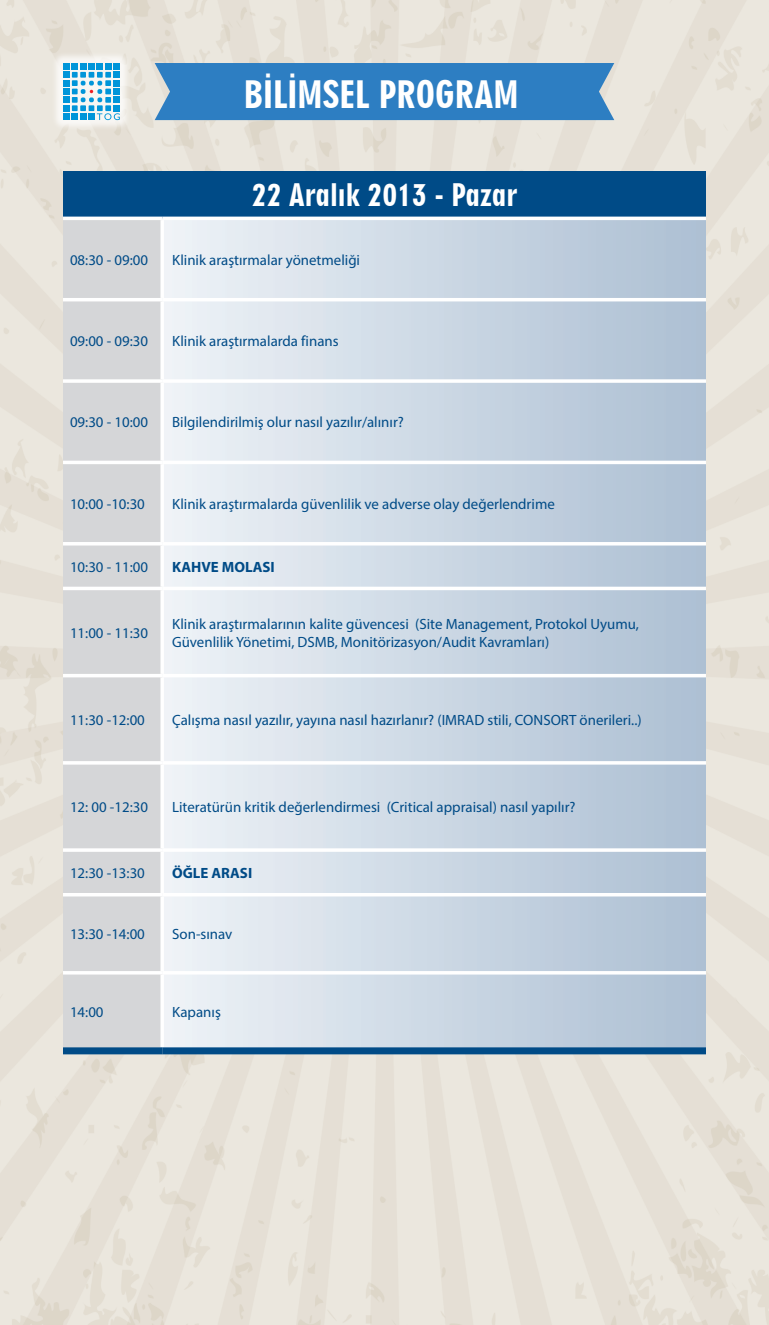
<style>
.page{position:relative;width:769px;height:1325px;background:#fff}
.page>*{position:absolute;margin:0;border:0;box-sizing:border-box;transform-origin:0 0}
.t1{font:36.23px "Geometric 706 BT Black Condensed B";color:#fff}
.t2{font:29.75px "Geometric 706 BT Black Condensed B";color:#fff}
.t3{font:14.88px/17.8px "Myriad Pro";color:#004b87}
.t4{font:700 14.88px "Myriad Pro";color:#004b87}
</style>
<div class="page">
<img style="left:0;top:0;width:769px;height:1324px">
<div style="left:63px;top:171px;width:643px;height:47px;background:#004b87"></div>
<div style="left:63px;top:220px;width:97px;height:827px;background:#d5d6d8"></div>
<svg style="left:164px;top:220px;width:542px;height:827px;background:#cdd8e4"></svg>
<svg style="left:160px;top:220px;width:4px;height:78px"></svg>
<hr style="left:63px;top:298px;width:99px;height:3px;background:#fff">
<hr style="left:162px;top:298px;width:544px;height:3px;background:#fff">
<svg style="left:160px;top:301px;width:4px;height:78px"></svg>
<hr style="left:63px;top:379px;width:99px;height:4px;background:#fff">
<hr style="left:162px;top:379px;width:544px;height:4px;background:#fff">
<svg style="left:160px;top:383px;width:4px;height:77px"></svg>
<svg style="left:63px;top:460px;width:99px;height:4px"></svg>
<svg style="left:162px;top:460px;width:544px;height:4px"></svg>
<svg style="left:160px;top:464px;width:4px;height:78px"></svg>
<hr style="left:63px;top:542px;width:99px;height:3px;background:#fff">
<hr style="left:162px;top:542px;width:544px;height:3px;background:#fff">
<svg style="left:160px;top:545px;width:4px;height:41px"></svg>
<svg style="left:63px;top:586px;width:99px;height:4px"></svg>
<svg style="left:162px;top:586px;width:544px;height:4px"></svg>
<svg style="left:160px;top:590px;width:4px;height:84px"></svg>
<hr style="left:63px;top:674px;width:99px;height:3px;background:#fff">
<hr style="left:162px;top:674px;width:544px;height:3px;background:#fff">
<svg style="left:160px;top:677px;width:4px;height:84px"></svg>
<hr style="left:63px;top:761px;width:99px;height:3px;background:#fff">
<hr style="left:162px;top:761px;width:544px;height:3px;background:#fff">
<svg style="left:160px;top:764px;width:4px;height:84px"></svg>
<hr style="left:63px;top:848px;width:99px;height:4px;background:#fff">
<hr style="left:162px;top:848px;width:544px;height:4px;background:#fff">
<svg style="left:160px;top:852px;width:4px;height:41px"></svg>
<hr style="left:63px;top:893px;width:99px;height:3px;background:#fff">
<hr style="left:162px;top:893px;width:544px;height:3px;background:#fff">
<svg style="left:160px;top:896px;width:4px;height:75px"></svg>
<hr style="left:63px;top:971px;width:99px;height:3px;background:#fff">
<hr style="left:162px;top:971px;width:544px;height:3px;background:#fff">
<svg style="left:160px;top:974px;width:4px;height:73px"></svg>
<hr style="left:63px;top:217px;width:99px;height:3px;background:#fff">
<hr style="left:162px;top:217px;width:544px;height:3px;background:#fff">
<div style="left:63px;top:1047px;width:99px;height:7px;background:#004b87"></div>
<div style="left:162px;top:1047px;width:544px;height:7px;background:#004b87"></div>
<div style="left:155px;top:63px;width:459px;height:57px;background:#2d7ec2"></div>
<div style="left:52px;top:52px;width:80px;height:80px;background:#fff;opacity:.73"></div>
<div style="left:63px;top:96px;width:7px;height:7px;background:#0095d9"></div>
<div style="left:63px;top:105px;width:7px;height:7px;background:#0095d9"></div>
<div style="left:71px;top:113px;width:7px;height:7px;background:#0095d9"></div>
<div style="left:63px;top:113px;width:7px;height:7px;background:#0095d9"></div>
<div style="left:63px;top:88px;width:7px;height:7px;background:#0095d9"></div>
<div style="left:63px;top:80px;width:7px;height:6px;background:#0095d9"></div>
<div style="left:63px;top:71px;width:7px;height:7px;background:#0095d9"></div>
<div style="left:113px;top:71px;width:7px;height:7px;background:#0095d9"></div>
<div style="left:80px;top:63px;width:6px;height:7px;background:#0095d9"></div>
<div style="left:71px;top:63px;width:7px;height:7px;background:#0095d9"></div>
<div style="left:63px;top:63px;width:7px;height:7px;background:#0095d9"></div>
<div style="left:96px;top:63px;width:7px;height:7px;background:#0095d9"></div>
<div style="left:105px;top:63px;width:7px;height:7px;background:#0095d9"></div>
<div style="left:113px;top:63px;width:7px;height:7px;background:#0095d9"></div>
<div style="left:88px;top:63px;width:7px;height:7px;background:#0095d9"></div>
<svg style="left:72px;top:72px;width:48px;height:48px"></svg>
<p class="t1" style="left:244px;top:73px;width:276px">BİLİMSEL PROGRAM</p>
<p class="t2" style="left:252px;top:177px;width:267px">22 Aralık 2013 - Pazar</p>
<p class="t3" style="left:70px;top:250px;width:80px">08:30 - 09:00</p>
<p class="t3" style="left:172px;top:250px;width:189px">Klinik araştırmalar yönetmeliği</p>
<p class="t3" style="left:70px;top:332px;width:80px">09:00 - 09:30</p>
<p class="t3" style="left:172px;top:332px;width:168px">Klinik araştırmalarda finans</p>
<p class="t3" style="left:70px;top:413px;width:80px">09:30 - 10:00</p>
<p class="t3" style="left:172px;top:413px;width:233px">Bilgilendirilmiş olur nasıl yazılır/alınır?</p>
<p class="t3" style="left:70px;top:494px;width:76px">10:00 -10:30</p>
<p class="t3" style="left:172px;top:494px;width:384px">Klinik araştırmalarda güvenlilik ve adverse olay değerlendrime</p>
<p class="t3" style="left:70px;top:557px;width:80px">10:30 - 11:00</p>
<p class="t4" style="left:172px;top:557px;width:104px">KAHVE MOLASI</p>
<p class="t3" style="left:70px;top:623px;width:80px">11:00 - 11:30</p>
<p class="t3" style="left:172px;top:614px;width:468px">Klinik araştırmalarının kalite güvencesi (Site Management, Protokol Uyumu,<br>Güvenlilik Yönetimi, DSMB, Monitörizasyon/Audit Kavramları)</p>
<p class="t3" style="left:70px;top:710px;width:76px">11:30 -12:00</p>
<p class="t3" style="left:172px;top:710px;width:471px">Çalışma nasıl yazılır, yayına nasıl hazırlanır? (IMRAD stili, CONSORT önerileri..)</p>
<p class="t3" style="left:70px;top:798px;width:80px">12: 00 -12:30</p>
<p class="t3" style="left:172px;top:798px;width:405px">Literatürün kritik değerlendirmesi (Critical appraisal) nasıl yapılır?</p>
<p class="t3" style="left:70px;top:864px;width:76px">12:30 -13:30</p>
<p class="t4" style="left:172px;top:863px;width:82px">ÖĞLE ARASI</p>
<p class="t3" style="left:70px;top:925px;width:76px">13:30 -14:00</p>
<p class="t3" style="left:172px;top:925px;width:62px">Son-sınav</p>
<p class="t3" style="left:70px;top:1003px;width:35px">14:00</p>
<p class="t3" style="left:172px;top:1003px;width:50px">Kapanış</p>
</div>
